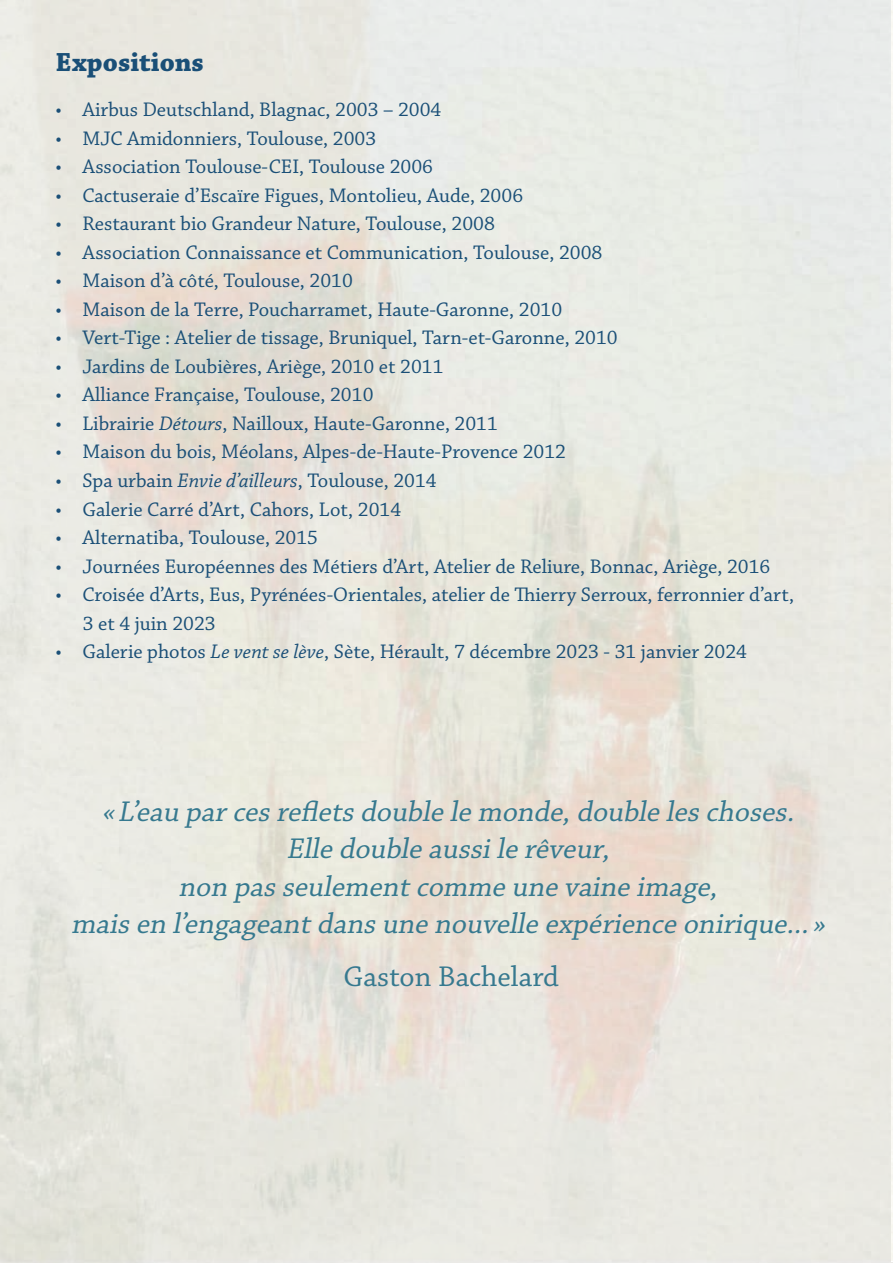
<style>
.page{position:relative;width:893px;height:1263px;background:#fff}
.page>*{position:absolute;margin:0;border:0;box-sizing:border-box;transform-origin:0 0}
.t1{font:italic 30px/37.5px "Chaparral Pro";color:#36798f;text-align:center}
.t2{font:30px "Chaparral Pro";color:#36798f}
.t3{font:700 27.6px "Chaparral Pro";color:#1a4f77}
.t4{font:20.7px/28.5px "Chaparral Pro";color:#1a4f77}
.s1{font-style:italic}
</style>
<div class="page">
<hr style="left:891px;top:0;width:2px;height:1261px;background:#f9f9f3">
<h2 class="t3" style="left:55px;top:46px;width:150px">Expositions</h2>
<p class="t4" style="left:55px;top:96px;width:388px">• Airbus Deutschland, Blagnac, 2003 – 2004</p>
<p class="t4" style="left:55px;top:125px;width:322px">• MJC Amidonniers, Toulouse, 2003</p>
<p class="t4" style="left:55px;top:153px;width:379px">• Association Toulouse-CEI, Toulouse 2006</p>
<p class="t4" style="left:55px;top:182px;width:469px">• Cactuseraie d’Escaïre Figues, Montolieu, Aude, 2006</p>
<p class="t4" style="left:55px;top:210px;width:441px">• Restaurant bio Grandeur Nature, Toulouse, 2008</p>
<p class="t4" style="left:55px;top:239px;width:548px">• Association Connaissance et Communication, Toulouse, 2008</p>
<p class="t4" style="left:55px;top:267px;width:299px">• Maison d’à côté, Toulouse, 2010</p>
<p class="t4" style="left:55px;top:296px;width:508px">• Maison de la Terre, Poucharramet, Haute-Garonne, 2010</p>
<p class="t4" style="left:55px;top:324px;width:564px">• Vert-Tige : Atelier de tissage, Bruniquel, Tarn-et-Garonne, 2010</p>
<p class="t4" style="left:55px;top:353px;width:390px">• Jardins de Loubières, Ariège, 2010 et 2011</p>
<p class="t4" style="left:55px;top:381px;width:320px">• Alliance Française, Toulouse, 2010</p>
<p class="t4" style="left:55px;top:410px;width:444px">• Librairie <span class="s1">Détours</span>, Nailloux, Haute-Garonne, 2011</p>
<p class="t4" style="left:55px;top:438px;width:512px">• Maison du bois, Méolans, Alpes-de-Haute-Provence 2012</p>
<p class="t4" style="left:55px;top:467px;width:383px">• Spa urbain <span class="s1">Envie d’ailleurs</span>, Toulouse, 2014</p>
<p class="t4" style="left:55px;top:495px;width:347px">• Galerie Carré d’Art, Cahors, Lot, 2014</p>
<p class="t4" style="left:55px;top:524px;width:264px">• Alternatiba, Toulouse, 2015</p>
<p class="t4" style="left:55px;top:552px;width:717px">• Journées Européennes des Métiers d’Art, Atelier de Reliure, Bonnac, Ariège, 2016</p>
<p class="t4" style="left:83px;top:581px;width:713px;text-indent:-27px">• Croisée d’Arts, Eus, Pyrénées-Orientales, atelier de Thierry Serroux, ferronnier d’art,<br>3 et 4 juin 2023</p>
<p class="t4" style="left:55px;top:638px;width:693px">• Galerie photos <span class="s1">Le vent se lève</span>, Sète, Hérault, 7 décembre 2023 - 31 janvier 2024</p>
<h1 class="t1" style="left:71px;top:793px;width:761px">«L’eau parces reflets double le monde,double les choses.<br>Elle double aussile rêveur,<br>non pas seulementcomme une vaine image,<br>mais en l’engageantdans une nouvelle expérience onirique... »</h1>
<h1 class="t2" style="left:344px;top:959px;width:217px">Gaston Bachelard</h1>
</div>
